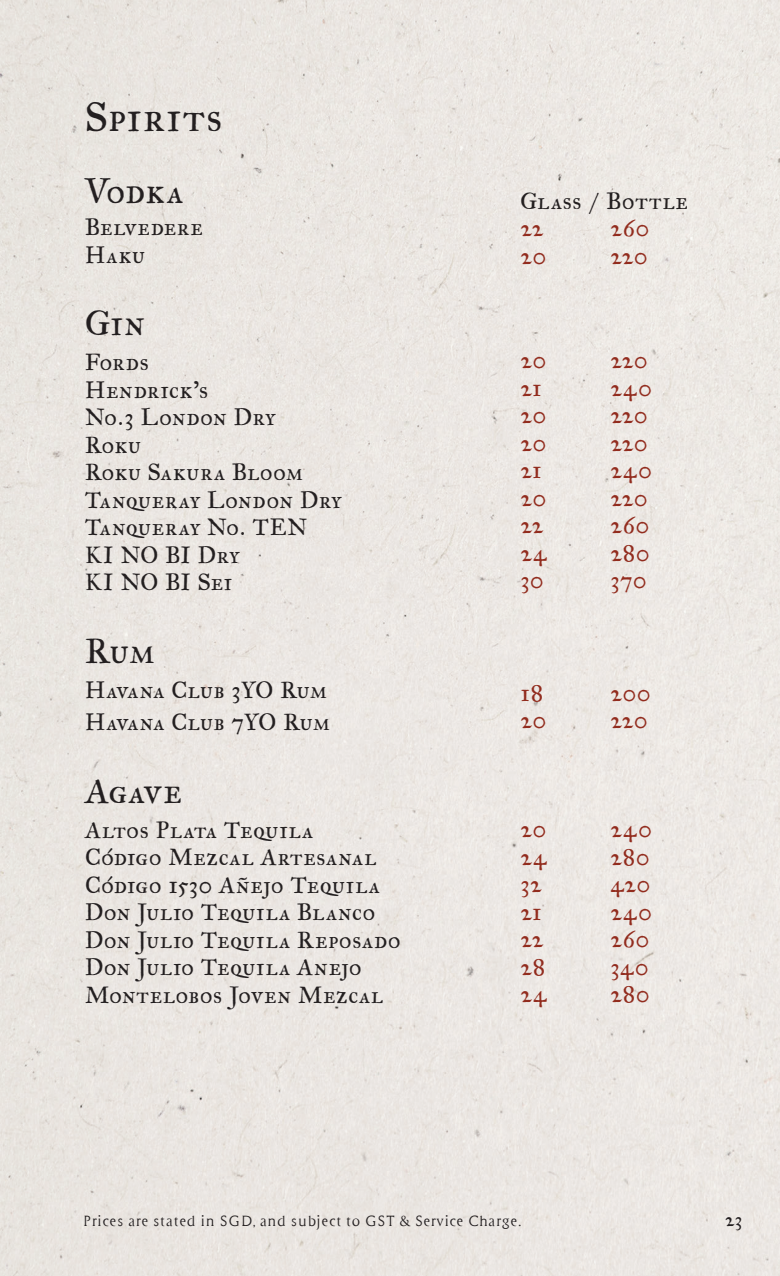
<style>
.page{position:relative;width:780px;height:1276px;background:#ebe7e2}
.page>*{position:absolute;margin:0;border:0;box-sizing:border-box;transform-origin:0 0}
.t1{font:35px "IM FELL Great Primer Roman SC";letter-spacing:.05em;color:#231f20}
.t2{font:30px "IM FELL Great Primer Roman SC";letter-spacing:.02em;color:#231f20}
.t3{font:20px/27.5px "IM FELL Great Primer Roman SC";letter-spacing:.035em;color:#231f20}
.t4{font:20px "IM FELL Great Primer Roman SC";letter-spacing:.085em;color:#922c1e}
.t5{font:16.25px "IM FELL Great Primer Roman SC";color:#231f20}
.t6{font:13.75px "Cyan Neue W00";letter-spacing:.04em;color:#231f20}
</style>
<div class="page">
<h1 class="t1" style="left:85px;top:94px;width:139px">Spirits</h1>
<h2 class="t2" style="left:85px;top:171px;width:100px">Vodka</h2>
<p class="t3" style="left:85px;top:214px;width:119px">Belvedere<br>Haku</p>
<h2 class="t2" style="left:85px;top:304px;width:61px">Gin</h2>
<p class="t3" style="left:85px;top:349px;width:258px">Fords<br>Hendrick’s<br>No.3 London Dry<br>Roku<br>Roku Sakura Bloom<br>Tanqueray London Dry<br>Tanqueray No. TEN<br>KI NO BI Dry<br>KI NO BI Sei</p>
<h2 class="t2" style="left:85px;top:631px;width:71px">Rum</h2>
<p class="t3" style="left:85px;top:674px;width:246px;line-height:32.5px">Havana Club 3YO Rum<br>Havana Club 7YO Rum</p>
<h2 class="t2" style="left:85px;top:771px;width:98px">Agave</h2>
<p class="t3" style="left:85px;top:817px;width:317px">Altos Plata Tequila<br>Código Mezcal Artesanal<br>Código 1530 Añejo Tequila<br>Don Julio Tequila Blanco<br>Don Julio Tequila Reposado<br>Don Julio Tequila Anejo<br>Montelobos Joven Mezcal</p>
<p class="t3" style="left:520px;top:188px;width:169px">Glass / Bottle</p>
<p class="t4" style="left:520px;top:215px;width:24px">22</p>
<p class="t4" style="left:610px;top:215px;width:40px">260</p>
<p class="t4" style="left:520px;top:243px;width:27px">20</p>
<p class="t4" style="left:610px;top:243px;width:39px">220</p>
<p class="t4" style="left:520px;top:347px;width:27px">20</p>
<p class="t4" style="left:610px;top:347px;width:39px">220</p>
<p class="t4" style="left:520px;top:374px;width:23px">21</p>
<p class="t4" style="left:610px;top:374px;width:43px">240</p>
<p class="t4" style="left:520px;top:402px;width:27px">20</p>
<p class="t4" style="left:610px;top:402px;width:39px">220</p>
<p class="t4" style="left:520px;top:429px;width:27px">20</p>
<p class="t4" style="left:610px;top:429px;width:39px">220</p>
<p class="t4" style="left:520px;top:457px;width:23px">21</p>
<p class="t4" style="left:610px;top:457px;width:43px">240</p>
<p class="t4" style="left:520px;top:484px;width:27px">20</p>
<p class="t4" style="left:610px;top:484px;width:39px">220</p>
<p class="t4" style="left:520px;top:512px;width:24px">22</p>
<p class="t4" style="left:610px;top:512px;width:40px">260</p>
<p class="t4" style="left:520px;top:539px;width:28px">24</p>
<p class="t4" style="left:610px;top:539px;width:41px">280</p>
<p class="t4" style="left:520px;top:567px;width:25px">30</p>
<p class="t4" style="left:610px;top:567px;width:38px">370</p>
<p class="t4" style="left:520px;top:679px;width:24px">18</p>
<p class="t4" style="left:610px;top:679px;width:42px">200</p>
<p class="t4" style="left:520px;top:707px;width:27px">20</p>
<p class="t4" style="left:610px;top:707px;width:39px">220</p>
<p class="t4" style="left:520px;top:816px;width:27px">20</p>
<p class="t4" style="left:610px;top:816px;width:43px">240</p>
<p class="t4" style="left:520px;top:844px;width:28px">24</p>
<p class="t4" style="left:610px;top:844px;width:41px">280</p>
<p class="t4" style="left:520px;top:871px;width:22px">32</p>
<p class="t4" style="left:610px;top:871px;width:41px">420</p>
<p class="t4" style="left:520px;top:899px;width:23px">21</p>
<p class="t4" style="left:610px;top:899px;width:43px">240</p>
<p class="t4" style="left:520px;top:926px;width:24px">22</p>
<p class="t4" style="left:610px;top:926px;width:40px">260</p>
<p class="t4" style="left:520px;top:954px;width:26px">28</p>
<p class="t4" style="left:610px;top:954px;width:40px">340</p>
<p class="t4" style="left:520px;top:981px;width:28px">24</p>
<p class="t4" style="left:610px;top:981px;width:41px">280</p>
<p class="t6" style="left:83px;top:1212px;width:440px">Prices are stated in SGD, and subject to GST &amp; Service Charge.</p>
<p class="t5" style="left:725px;top:1209px;width:19px">23</p>
</div>
